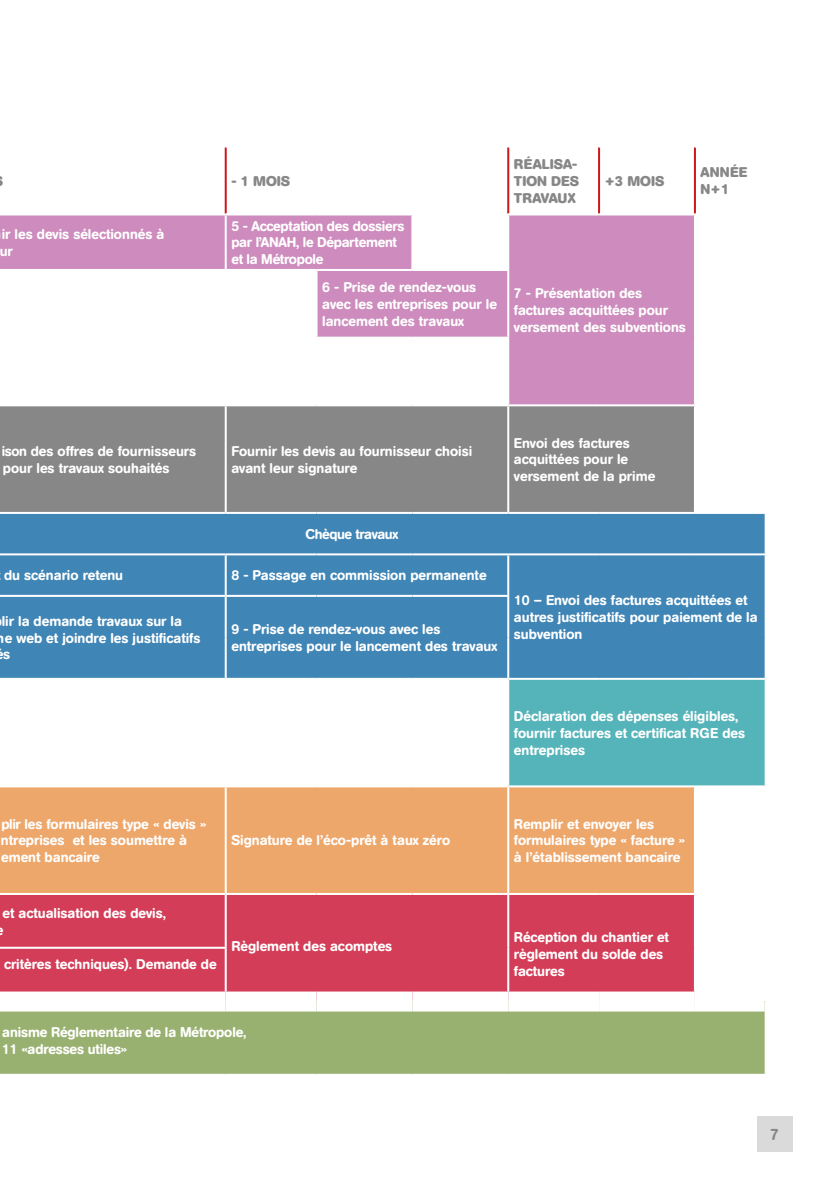
<style>
.page{position:relative;width:840px;height:1191px;background:#fff}
.page>*{position:absolute;margin:0;border:0;box-sizing:border-box;transform-origin:0 0}
.t1{font:500 16px "AG Book Rounded BQ";color:#878787}
.t2{font:500 14px/16.8px "AG Book Rounded BQ";color:#fff}
.t3{font:500 14px/16.8px "AG Book Rounded BQ";letter-spacing:-.02em;color:#fff}
.t4{font:700 14px/16.8px "AG Book Rounded BQ";color:#878787}
.t5{font:500 14px "AG Book Rounded BQ";letter-spacing:-.03em;color:#fff}
</style>
<div class="page">
<div style="left:756px;top:1116px;width:36px;height:35px;background:#dadada"></div>
<svg style="left:226px;top:215px;width:186px;height:122px;fill:#cd8cbd"></svg>
<div style="left:0;top:214px;width:225px;height:56px;background:#cd8cbd"></div>
<svg style="left:412px;top:215px;width:281px;height:189px;fill:#cd8cbd"></svg>
<div style="left:0;top:406px;width:693px;height:106px;background:#878787"></div>
<div style="left:0;top:514px;width:764px;height:164px;background:#3f85b6"></div>
<div style="left:508px;top:679px;width:257px;height:107px;background:#55b4b9"></div>
<div style="left:0;top:787px;width:693px;height:106px;background:#eea76b"></div>
<div style="left:0;top:895px;width:693px;height:96px;background:#d43d58"></div>
<div style="left:0;top:1001px;width:765px;height:73px;background:#99b170"></div>
<hr style="left:764px;top:680px;width:2px;height:105px;background:#fff">
<hr style="left:224px;top:948px;width:2px;height:43px;background:#fff">
<hr style="left:764px;top:1001px;width:2px;height:72px;background:#fff">
<hr style="left:224px;top:406px;width:2px;height:106px;background:#fff">
<hr style="left:507px;top:406px;width:2px;height:106px;background:#fff">
<hr style="left:0;top:213px;width:225px;height:2px;background:#fff">
<hr style="left:224px;top:147px;width:2px;height:66px;background:#cd171a">
<hr style="left:507px;top:147px;width:2px;height:66px;background:#cd171a">
<hr style="left:597px;top:147px;width:2px;height:66px;background:#cd171a">
<hr style="left:693px;top:147px;width:2px;height:66px;background:#cd171a">
<hr style="left:507px;top:680px;width:2px;height:105px;background:#fff">
<hr style="left:694px;top:785px;width:72px;height:2px;background:#fff">
<hr style="left:224px;top:787px;width:2px;height:106px;background:#fff">
<hr style="left:508px;top:785px;width:90px;height:2px;background:#fff">
<hr style="left:507px;top:787px;width:2px;height:106px;background:#fff">
<hr style="left:598px;top:785px;width:96px;height:2px;background:#fff">
<hr style="left:224px;top:895px;width:2px;height:51px;background:#fff">
<hr style="left:507px;top:895px;width:2px;height:52px;background:#fff">
<hr style="left:507px;top:947px;width:2px;height:44px;background:#fff">
<hr style="left:0;top:946px;width:226px;height:2px;background:#fff">
<hr style="left:0;top:1073px;width:225px;height:2px;background:#fff">
<hr style="left:225px;top:1073px;width:91px;height:2px;background:#fff">
<hr style="left:316px;top:1073px;width:96px;height:2px;background:#fff">
<hr style="left:412px;top:1073px;width:96px;height:2px;background:#fff">
<hr style="left:508px;top:1073px;width:90px;height:2px;background:#fff">
<hr style="left:598px;top:1073px;width:96px;height:2px;background:#fff">
<hr style="left:694px;top:1073px;width:72px;height:2px;background:#fff">
<div style="left:0;top:991px;width:225px;height:20px;background:#fff"></div>
<div style="left:225px;top:991px;width:91px;height:20px;background:#fff"></div>
<div style="left:316px;top:991px;width:96px;height:20px;background:#fff"></div>
<div style="left:412px;top:991px;width:96px;height:20px;background:#fff"></div>
<div style="left:508px;top:991px;width:90px;height:20px;background:#fff"></div>
<div style="left:598px;top:991px;width:96px;height:20px;background:#fff"></div>
<div style="left:694px;top:991px;width:70px;height:20px;background:#fff"></div>
<hr style="left:224px;top:215px;width:2px;height:54px;background:#fff">
<hr style="left:411px;top:215px;width:2px;height:54px;background:#fff">
<hr style="left:507px;top:215px;width:2px;height:54px;background:#fff">
<hr style="left:0;top:269px;width:225px;height:2px;background:#fff">
<hr style="left:225px;top:269px;width:91px;height:2px;background:#fff">
<hr style="left:316px;top:269px;width:96px;height:2px;background:#fff">
<hr style="left:315px;top:271px;width:2px;height:66px;background:#fff">
<hr style="left:412px;top:269px;width:97px;height:2px;background:#fff">
<hr style="left:507px;top:271px;width:2px;height:66px;background:#fff">
<hr style="left:412px;top:337px;width:97px;height:2px;background:#fff">
<hr style="left:411px;top:339px;width:2px;height:65px;background:#fff">
<hr style="left:507px;top:339px;width:2px;height:65px;background:#fff">
<hr style="left:0;top:553px;width:225px;height:2px;background:#fff">
<hr style="left:225px;top:553px;width:91px;height:2px;background:#fff">
<hr style="left:224px;top:555px;width:2px;height:40px;background:#fff">
<hr style="left:316px;top:553px;width:96px;height:2px;background:#fff">
<hr style="left:412px;top:553px;width:96px;height:2px;background:#fff">
<hr style="left:508px;top:553px;width:90px;height:2px;background:#fff">
<hr style="left:507px;top:555px;width:2px;height:40px;background:#fff">
<hr style="left:598px;top:553px;width:96px;height:2px;background:#fff">
<hr style="left:694px;top:553px;width:72px;height:2px;background:#fff">
<hr style="left:508px;top:678px;width:90px;height:2px;background:#fff">
<hr style="left:598px;top:678px;width:96px;height:2px;background:#fff">
<hr style="left:694px;top:678px;width:72px;height:2px;background:#fff">
<hr style="left:0;top:595px;width:225px;height:2px;background:#fff">
<hr style="left:225px;top:595px;width:91px;height:2px;background:#fff">
<hr style="left:224px;top:597px;width:2px;height:40px;background:#fff">
<hr style="left:316px;top:595px;width:96px;height:2px;background:#fff">
<hr style="left:412px;top:595px;width:97px;height:2px;background:#fff">
<hr style="left:507px;top:597px;width:2px;height:40px;background:#fff">
<hr style="left:224px;top:637px;width:2px;height:41px;background:#fff">
<hr style="left:507px;top:637px;width:2px;height:41px;background:#fff">
<p class="t4" style="left:231px;top:173px;width:60px">- 1 MOIS</p>
<p class="t2" style="left:0;top:226px;width:166px">ir les devis sélectionnés à ur</p>
<p class="t3" style="left:231px;top:217px;width:174px">5 - Acceptation des dossiers par l’ANAH, le Département et la Métropole</p>
<p class="t2" style="left:322px;top:279px;width:176px">6 - Prise de rendez-vous avec les entreprises pour le lancement des travaux</p>
<p class="t4" style="left:513px;top:156px;width:67px">RÉALISA-<br>TION DES<br>TRAVAUX</p>
<p class="t4" style="left:604px;top:173px;width:61px">+3 MOIS</p>
<p class="t4" style="left:700px;top:164px;width:48px">ANNÉE<br>N+1</p>
<p class="t2" style="left:513px;top:285px;width:173px">7 - Présentation des factures acquittées pour versement des subventions</p>
<p class="t2" style="left:2px;top:443px;width:196px">ison des offres de fournisseurs pour les travaux souhaités</p>
<p class="t2" style="left:231px;top:443px;width:242px">Fournir les devis au fournisseur choisi avant leur signature</p>
<p class="t2" style="left:513px;top:434px;width:143px">Envoi des factures acquittées pour le versement de la prime</p>
<p class="t5" style="left:305px;top:526px;width:94px">Chèque travaux</p>
<p class="t2" style="left:4px;top:567px;width:120px">du scénario retenu</p>
<p class="t2" style="left:231px;top:567px;width:256px">8 - Passage en commission permanente</p>
<p class="t2" style="left:2px;top:612px;width:200px">lir la demande travaux sur la<br>e web et joindre les justificatifs s</p>
<p class="t2" style="left:231px;top:621px;width:267px">9 - Prise de rendez-vous avec les entreprises pour le lancement des travaux</p>
<p class="t2" style="left:513px;top:592px;width:245px">10 – Envoi des factures acquittées et autres justificatifs pour paiement de la subvention</p>
<p class="t2" style="left:513px;top:708px;width:232px">Déclaration des dépenses éligibles, fournir factures et certificat RGE des entreprises</p>
<p class="t2" style="left:1px;top:815px;width:207px">plir les formulaires type « devis » ntreprises et les soumettre à ement bancaire</p>
<p class="t2" style="left:3px;top:904px;width:165px">et actualisation des devis,</p>
<p class="t2" style="left:231px;top:832px;width:220px">Signature de l’éco-prêt à taux zéro</p>
<p class="t2" style="left:513px;top:815px;width:173px">Remplir et envoyer les formulaires type « facture » à l’établissement bancaire</p>
<p class="t2" style="left:4px;top:956px;width:214px">critères techniques). Demande de</p>
<p class="t2" style="left:231px;top:937px;width:162px">Règlement des acomptes</p>
<p class="t2" style="left:513px;top:929px;width:156px">Réception du chantier et règlement du solde des factures</p>
<p class="t2" style="left:2px;top:1024px;width:246px">anisme Réglementaire de la Métropole,<br>11 «adresses utiles»</p>
<p class="t1" style="left:769px;top:1125px;width:10px">7</p>
</div>
